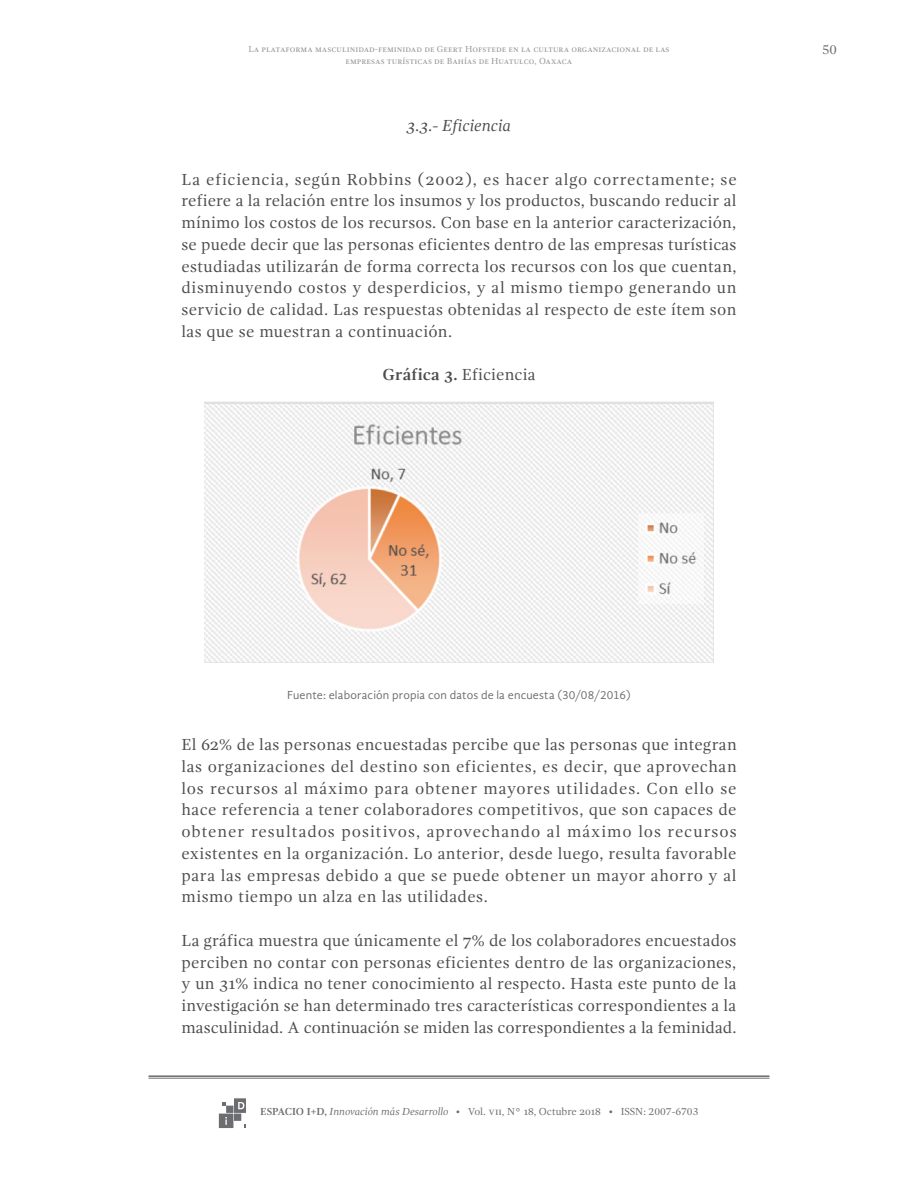
<style>
.page{position:relative;width:918px;height:1188px;background:#fff}
.page>*{position:absolute;margin:0;border:0;box-sizing:border-box;transform-origin:0 0}
.Párrafo_p{font:16.5px/21.8px "Gandhi Serif";letter-spacing:.02em;color:#4b4c4d;text-align:justify}
.titulo_imagen{font:16.5px "Gandhi Serif";color:#4b4c4d}
.subtitulo{font:italic 16.5px "Gandhi Serif";color:#4b4c4d}
.t1{font:13.5px "Gandhi Serif";color:#6c6d70}
.pie_de_foto{font:12px "Gandhi Sans";letter-spacing:.015em;color:#6c6d70}
.t2{font:10.5px "Gandhi Serif";color:#6c6d70}
.t3{font:9px/12px "Gandhi Serif";color:#939598;text-align:center}
.s1{font-weight:700}
.s2{font-style:italic}
</style>
<div class="page">
<hr style="left:148px;top:1075px;width:622px;height:2px;background:#6c6d70">
<hr style="left:148px;top:1078px;width:622px;height:1px;background:#6c6d70">
<svg style="left:219px;top:1098px;width:27px;height:30px"></svg>
<img style="left:204px;top:402px;width:510px;height:261px">
<p class="t3" style="left:248px;top:43px;width:423px">La plataforma masculinidad-feminidad de Geert Hofstede en la cultura organizacional de las empresas turísticas de Bahías de Huatulco, Oaxaca</p>
<p class="t1" style="left:822px;top:42px;width:16px">50</p>
<p class="subtitulo" style="left:407px;top:117px;width:106px">3.3.- Eficiencia</p>
<p class="Párrafo_p" style="left:181px;top:168px;width:557px">La eficiencia, según Robbins (2002), es hacer algo correctamente; se refiere a la relación entre los insumos y los productos, buscando reducir al mínimo los costos de los recursos. Con base en la anterior caracterización, se puede decir que las personas eficientes dentro de las empresas turísticas estudiadas utilizarán de forma correcta los recursos con los que cuentan, disminuyendo costos y desperdicios, y al mismo tiempo generando un servicio de calidad. Las respuestas obtenidas al respecto de este ítem son las que se muestran a continuación.</p>
<p class="titulo_imagen" style="left:382px;top:365px;width:155px"><span class="s1">Gráfica 3.</span> Eficiencia</p>
<p class="pie_de_foto" style="left:287px;top:688px;width:345px">Fuente: elaboración propia con datos de la encuesta (30/08/2016)</p>
<p class="Párrafo_p" style="left:181px;top:734px;width:557px">El 62% de las personas encuestadas percibe que las personas que integran las organizaciones del destino son eficientes, es decir, que aprovechan los recursos al máximo para obtener mayores utilidades. Con ello se hace referencia a tener colaboradores competitivos, que son capaces de obtener resultados positivos, aprovechando al máximo los recursos existentes en la organización. Lo anterior, desde luego, resulta favorable para las empresas debido a que se puede obtener un mayor ahorro y al mismo tiempo un alza en las utilidades.</p>
<p class="Párrafo_p" style="left:181px;top:929px;width:557px">La gráfica muestra que únicamente el 7% de los colaboradores encuestados perciben no contar con personas eficientes dentro de las organizaciones, y un 31% indica no tener conocimiento al respecto. Hasta este punto de la investigación se han determinado tres características correspondientes a la masculinidad. A continuación se miden las correspondientes a la feminidad.</p>
<p class="t2" style="left:260px;top:1105px;width:440px"><span class="s1">ESPACIO I+D,</span> <span class="s2">Innovación más Desarrollo •</span> Vol. vii, N° 18, Octubre 2018 • ISSN: 2007-6703</p>
</div>
